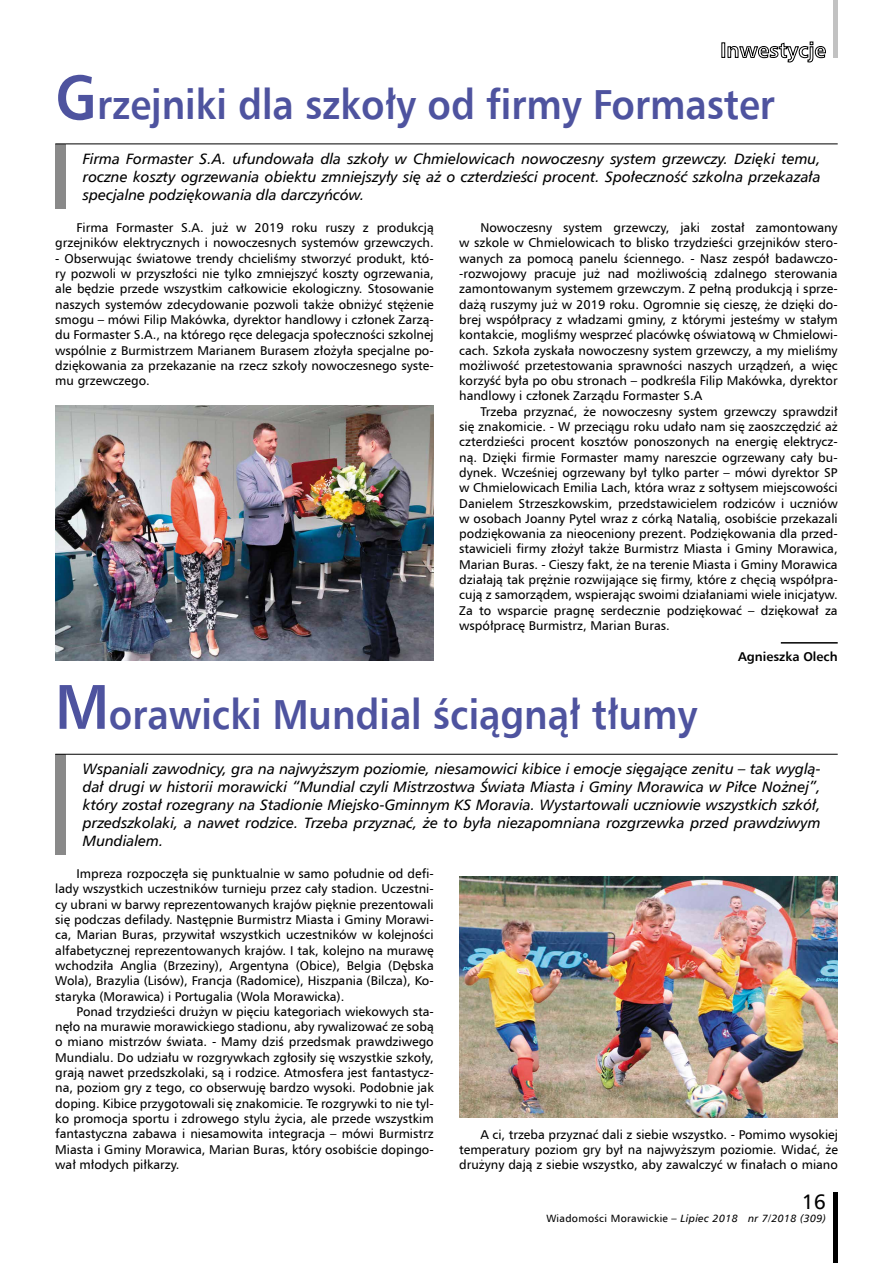
<style>
.page{position:relative;width:893px;height:1263px;background:#fff}
.page>*{position:absolute;margin:0;border:0;box-sizing:border-box;transform-origin:0 0}
.t1{font:700 42px "Humnst 777 EU";color:#4e539f;scale:.9 1}
.t2{font:21px "Humnst 777 EU";color:#000}
.t3{font:italic 15px/18px "Humnst 777 EU";color:#000;text-align:justify}
.t4{font:12.75px/15.3px "Humnst 777 EU";color:#000;text-align:justify}
.t5{font:700 12.75px "Humnst 777 EU";color:#000}
.t6{font:italic 10.5px "Humnst 777 EU";letter-spacing:.03em;color:#000}
.s1{font-size:63px}
.s2{font-style:normal}
</style>
<div class="page">
<div style="left:833px;top:0;width:5px;height:57px;background:#c2c2c2"></div>
<svg style="left:728px;top:42px;width:98px;height:20px"></svg>
<div style="left:833px;top:1193px;width:5px;height:70px;background:#000"></div>
<div style="left:55px;top:144px;width:11px;height:64px;background:#898989"></div>
<hr style="left:66px;top:144px;width:772px;height:1px;background:#000">
<hr style="left:781px;top:642px;width:57px;height:2px;background:#000">
<img style="left:55px;top:406px;width:379px;height:255px">
<div style="left:55px;top:754px;width:11px;height:100px;background:#898989"></div>
<hr style="left:66px;top:754px;width:772px;height:1px;background:#000">
<img style="left:459px;top:876px;width:379px;height:242px">
<h1 class="t1" style="left:55px;top:78px;width:801px"><span class="s1">G</span>rzejniki dla szkoły od firmy Formaster</h1>
<p class="t3" style="left:83px;top:149px;width:739px">Firma Formaster S.A. ufundowała dla szkoły w Chmielowicach nowoczesny system grzewczy. Dzięki temu, roczne koszty ogrzewania obiektu zmniejszyły się aż o czterdzieści procent. Społeczność szkolna przekazała specjalne podziękowania dla darczyńców.</p>
<p class="t4" style="left:459px;top:220px;width:380px;text-indent:21px">Nowoczesny system grzewczy, jaki został zamontowany w szkole w Chmielowicach to blisko trzydzieści grzejników stero&shy;wanych za pomocą panelu ściennego. - Nasz zespół badawczo--rozwojowy pracuje już nad możliwością zdalnego sterowania zamontowanym systemem grzewczym. Z pełną produkcją i sprze&shy;dażą ruszymy już w 2019 roku. Ogromnie się cieszę, że dzięki do&shy;brej współpracy z władzami gminy, z którymi jesteśmy w stałym kontakcie, mogliśmy wesprzeć placówkę oświatową w Chmielowi&shy;cach. Szkoła zyskała nowoczesny system grzewczy, a my mieliśmy możliwość przetestowania sprawności naszych urządzeń, a więc korzyść była po obu stronach – podkreśla Filip Makówka, dyrektor handlowy i członek Zarządu Formaster S.A</p>
<p class="t4" style="left:459px;top:403px;width:380px;text-indent:21px">Trzeba przyznać, że nowoczesny system grzewczy sprawdził się znakomicie. - W przeciągu roku udało nam się zaoszczędzić aż czterdzieści procent kosztów ponoszonych na energię elektrycz&shy;ną. Dzięki firmie Formaster mamy nareszcie ogrzewany cały bu&shy;dynek. Wcześniej ogrzewany był tylko parter – mówi dyrektor SP w Chmielowicach Emilia Lach, która wraz z sołtysem miejscowości Danielem Strzeszkowskim, przedstawicielem rodziców i uczniów w osobach Joanny Pytel wraz z córką Natalią, osobiście przekazali podziękowania za nieoceniony prezent. Podziękowania dla przed&shy;stawicieli firmy złożył także Burmistrz Miasta i Gminy Morawica, Marian Buras. - Cieszy fakt, że na terenie Miasta i Gminy Morawica działają tak prężnie rozwijające się firmy, które z chęcią współpra&shy;cują z samorządem, wspierając swoimi działaniami wiele inicjatyw.<br>Za to wsparcie pragnę serdecznie podziękować – dziękował za współpracę Burmistrz, Marian Buras.</p>
<p class="t5" style="left:738px;top:648px;width:101px">Agnieszka Olech</p>
<h1 class="t1" style="left:55px;top:688px;width:715px"><span class="s1">M</span>orawicki Mundial ściągnął tłumy</h1>
<p class="t3" style="left:83px;top:759px;width:739px">Wspaniali zawodnicy, gra na najwyższym poziomie, niesamowici kibice i emocje sięgające zenitu – tak wyglą&shy;dał drugi w historii morawicki “Mundial czyli Mistrzostwa Świata Miasta i Gminy Morawica w Piłce Nożnej”, który został rozegrany na Stadionie Miejsko-Gminnym KS Moravia. Wystartowali uczniowie wszystkich szkół, przedszkolaki, a nawet rodzice. Trzeba przyznać, że to była niezapomniana rozgrzewka przed prawdziwym Mundialem.</p>
<p class="t4" style="left:55px;top:866px;width:380px;text-indent:21px">Impreza rozpoczęła się punktualnie w samo południe od defi&shy;lady wszystkich uczestników turnieju przez cały stadion. Uczestni&shy;cy ubrani w barwy reprezentowanych krajów pięknie prezentowali się podczas defilady. Następnie Burmistrz Miasta i Gminy Morawi&shy;ca, Marian Buras, przywitał wszystkich uczestników w kolejności alfabetycznej reprezentowanych krajów. I tak, kolejno na murawę wchodziła Anglia (Brzeziny), Argentyna (Obice), Belgia (Dębska Wola), Brazylia (Lisów), Francja (Radomice), Hiszpania (Bilcza), Ko&shy;staryka (Morawica) i Portugalia (Wola Morawicka).</p>
<p class="t4" style="left:55px;top:1003px;width:380px;text-indent:21px">Ponad trzydzieści drużyn w pięciu kategoriach wiekowych sta&shy;nęło na murawie morawickiego stadionu, aby rywalizować ze sobą o miano mistrzów świata. - Mamy dziś przedsmak prawdziwego Mundialu. Do udziału w rozgrywkach zgłosiły się wszystkie szkoły, grają nawet przedszkolaki, są i rodzice. Atmosfera jest fantastycz&shy;na, poziom gry z tego, co obserwuję bardzo wysoki. Podobnie jak doping. Kibice przygotowali się znakomicie. Te rozgrywki to nie tyl&shy;ko promocja sportu i zdrowego stylu życia, ale przede wszystkim fantastyczna zabawa i niesamowita integracja – mówi Burmistrz Miasta i Gminy Morawica, Marian Buras, który osobiście dopingo&shy;wał młodych piłkarzy.</p>
<p class="t4" style="left:55px;top:220px;width:380px;text-align:right">Firma Formaster S.A. już w 2019 roku ruszy z produkcją grzejników elektrycznych i nowoczesnych systemów grzewczych.</p>
<p class="t4" style="left:55px;top:250px;width:380px">- Obserwując światowe trendy chcieliśmy stworzyć produkt, któ&shy;ry pozwoli w przyszłości nie tylko zmniejszyć koszty ogrzewania, ale będzie przede wszystkim całkowicie ekologiczny. Stosowanie naszych systemów zdecydowanie pozwoli także obniżyć stężenie smogu – mówi Filip Makówka, dyrektor handlowy i członek Zarzą&shy;du Formaster S.A., na którego ręce delegacja społeczności szkolnej wspólnie z Burmistrzem Marianem Burasem złożyła specjalne po&shy;dziękowania za przekazanie na rzecz szkoły nowoczesnego syste&shy;mu grzewczego.</p>
<p class="t4" style="left:459px;top:1126px;width:380px;text-indent:21px">A ci, trzeba przyznać dali z siebie wszystko. - Pomimo wysokiej temperatury poziom gry był na najwyższym poziomie. Widać, że drużyny dają z siebie wszystko, aby zawalczyć w finałach o miano</p>
<h2 class="t2" style="left:802px;top:1189px;width:26px">16</h2>
<p class="t6" style="left:546px;top:1212px;width:281px"><span class="s2">Wiadomości Morawickie –</span> Lipiec 2018 nr 7/2018 (309)</p>
</div>
